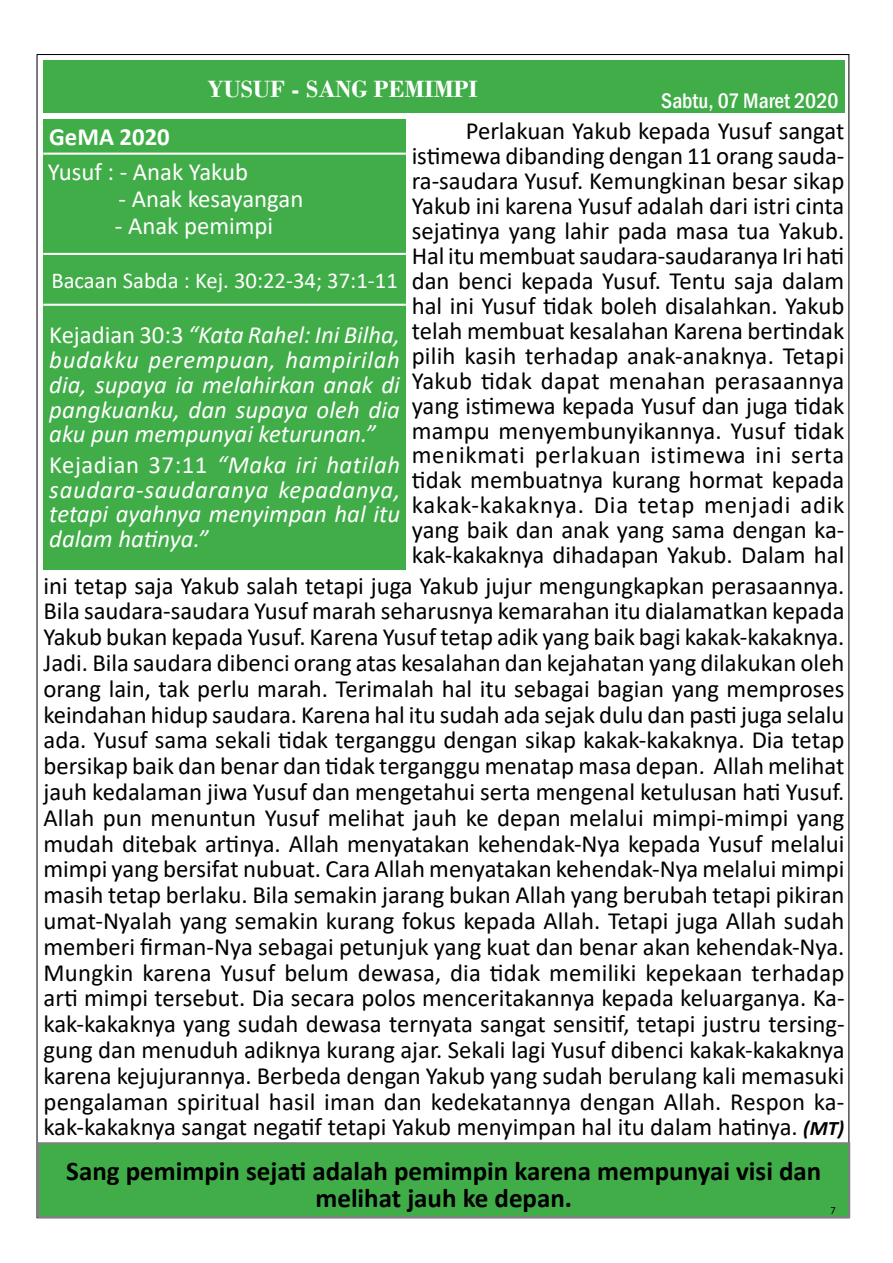
<style>
.page{position:relative;width:893px;height:1263px;background:#fff}
.page>*{position:absolute;margin:0;border:0;box-sizing:border-box;transform-origin:0 0}
.t1{font:700 27px/26.8px "Calibri";color:#000;text-align:center}
.t2{font:24.75px/25.8px "Calibri";color:#000;text-align:justify}
.t3{font:italic 24.75px/24.8px "Calibri";color:#fff;text-align:justify}
.t4{font:24.75px "Calibri";color:#fff}
.t5{font:700 24.75px "Bodoni";color:#fff}
.t6{font:700 24.75px "Calibri";color:#fff}
.t7{font:22.65px "Calibri";color:#fff}
.t8{font:500 condensed 21.6px "Franklin Gothic";color:#fff}
.t9{font:10.5px "Myriad Pro";color:#000}
.s1{font-weight:700;font-style:italic;font-size:20.7px}
.s2{font-style:normal}
</style>
<div class="page">
<div style="left:37px;top:1142px;width:813px;height:76px;background:#41ad49;border:2px solid #808080"></div>
<div style="left:43px;top:119px;width:363px;height:450px;background:#41ad49"></div>
<hr style="left:43px;top:253px;width:363px;height:2px;background:#fff">
<hr style="left:43px;top:304px;width:363px;height:2px;background:#fff">
<hr style="left:43px;top:153px;width:363px;height:2px;background:#fff">
<div style="left:43px;top:60px;width:801px;height:53px;background:#41ad49"></div>
<p class="t5" style="left:207px;top:74px;width:272px">YUSUF - SANG PEMIMPI</p>
<p class="t8" style="left:661px;top:86px;width:179px">Sabtu, 07 Maret 2020</p>
<p class="t2" style="left:412px;top:118px;width:434px;line-height:24.9px;text-indent:54px">Perlakuan Yakub kepada Yusuf sangat istimewa dibanding dengan 11 orang sauda&shy;ra-saudara Yusuf. Kemungkinan besar sikap Yakub ini karena Yusuf adalah dari istri cinta sejatinya yang lahir pada masa tua Yakub.<br>Hal itu membuat saudara-saudaranya Iri hati dan benci kepada Yusuf. Tentu saja dalam hal ini Yusuf tidak boleh disalahkan. Yakub telah membuat kesalahan Karena bertindak pilih kasih terhadap anak-anaknya. Tetapi Yakub tidak dapat menahan perasaannya yang istimewa kepada Yusuf dan juga tidak mampu menyembunyikannya. Yusuf tidak menikmati perlakuan istimewa ini serta tidak membuatnya kurang hormat kepada kakak-kakaknya. Dia tetap menjadi adik yang baik dan anak yang sama dengan ka&shy;kak-kakaknya dihadapan Yakub. Dalam hal</p>
<p class="t2" style="left:43px;top:572px;width:803px">ini tetap saja Yakub salah tetapi juga Yakub jujur mengungkapkan perasaannya.<br>Bila saudara-saudara Yusuf marah seharusnya kemarahan itu dialamatkan kepada Yakub bukan kepada Yusuf. Karena Yusuf tetap adik yang baik bagi kakak-kakaknya.<br>Jadi. Bila saudara dibenci orang atas kesalahan dan kejahatan yang dilakukan oleh orang lain, tak perlu marah. Terimalah hal itu sebagai bagian yang memproses keindahan hidup saudara. Karena hal itu sudah ada sejak dulu dan pasti juga selalu ada. Yusuf sama sekali tidak terganggu dengan sikap kakak-kakaknya. Dia tetap bersikap baik dan benar dan tidak terganggu menatap masa depan. Allah melihat jauh kedalaman jiwa Yusuf dan mengetahui serta mengenal ketulusan hati Yusuf.<br>Allah pun menuntun Yusuf melihat jauh ke depan melalui mimpi-mimpi yang mudah ditebak artinya. Allah menyatakan kehendak-Nya kepada Yusuf melalui mimpi yang bersifat nubuat. Cara Allah menyatakan kehendak-Nya melalui mimpi masih tetap berlaku. Bila semakin jarang bukan Allah yang berubah tetapi pikiran umat-Nyalah yang semakin kurang fokus kepada Allah. Tetapi juga Allah sudah memberi firman-Nya sebagai petunjuk yang kuat dan benar akan kehendak-Nya.<br>Mungkin karena Yusuf belum dewasa, dia tidak memiliki kepekaan terhadap arti mimpi tersebut. Dia secara polos menceritakannya kepada keluarganya. Ka&shy;kak-kakaknya yang sudah dewasa ternyata sangat sensitif, tetapi justru tersing&shy;gung dan menuduh adiknya kurang ajar. Sekali lagi Yusuf dibenci kakak-kakaknya karena kejujurannya. Berbeda dengan Yakub yang sudah berulang kali memasuki pengalaman spiritual hasil iman dan kedekatannya dengan Allah. Respon ka&shy;kak-kakaknya sangat negatif tetapi Yakub menyimpan hal itu dalam hatinya. <span class="s1">(MT)</span></p>
<p class="t6" style="left:49px;top:119px;width:122px">GeMA 2020</p>
<p class="t4" style="left:48px;top:155px;width:202px">Yusuf : - Anak Yakub</p>
<p class="t4" style="left:119px;top:182px;width:186px">- Anak kesayangan</p>
<p class="t4" style="left:115px;top:208px;width:160px">- Anak pemimpi</p>
<p class="t7" style="left:51px;top:265px;width:348px">Bacaan Sabda : Kej. 30:22-34; 37:1-11</p>
<p class="t3" style="left:49px;top:322px;width:352px"><span class="s2">Kejadian 30:3</span> “Kata Rahel: Ini Bilha, budakku perempuan, hampirilah dia, supaya ia melahirkan anak di pangkuanku, dan supaya oleh dia aku pun mempunyai keturunan.”</p>
<p class="t3" style="left:49px;top:451px;width:352px"><span class="s2">Kejadian 37:11</span> “Maka iri hatilah saudara-saudaranya kepadanya, tetapi ayahnya menyimpan hal itu dalam hatinya.”</p>
<p class="t1" style="left:66px;top:1157px;width:757px">Sang pemimpin sejati adalah pemimpin karena mempunyai visi dan melihat jauh ke depan.</p>
<p class="t9" style="left:831px;top:1204px;width:7px">7</p>
</div>
